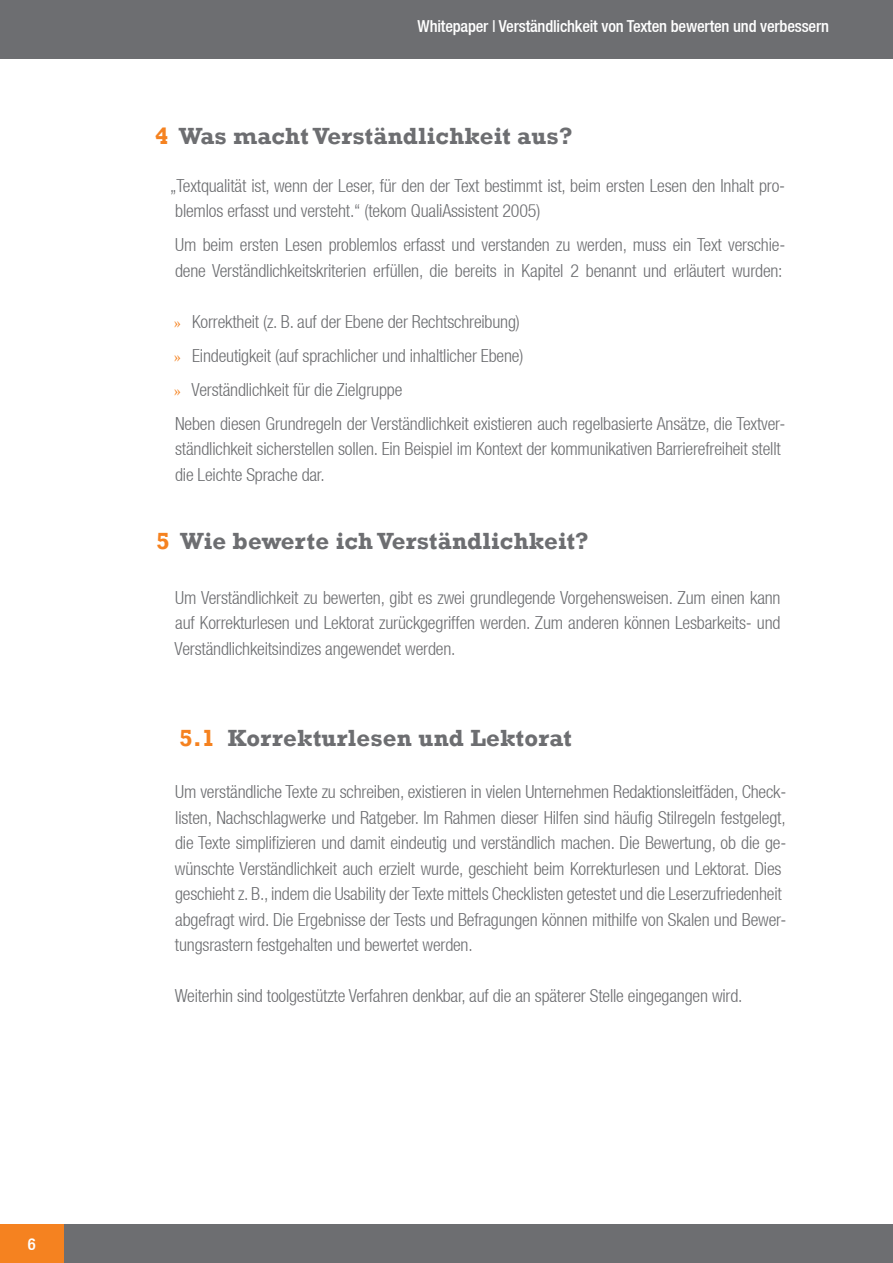
<style>
.page{position:relative;width:893px;height:1263px;background:#fff}
.page>*{position:absolute;margin:0;border:0;box-sizing:border-box;transform-origin:0 0}
.t1{font:700 24px "Rockwell";letter-spacing:.01em;color:#6d6e71}
.t2{font:300 condensed 18px/25.5px "Helvetica Neue LT";letter-spacing:-.01em;color:#6d6e71}
.t3{font:500 condensed 16.5px "Helvetica Neue LT";letter-spacing:-.01em;color:#fff}
.s1{color:#f58220}
.s2{font-family:"Minion Pro";font-weight:400;font-stretch:normal;font-size:16.5px;color:#f58220}
</style>
<div class="page">
<div style="left:0;top:1225px;width:893px;height:38px;background:#6d6e71"></div>
<div style="left:0;top:0;width:893px;height:58px;background:#6d6e71"></div>
<div style="left:0;top:1225px;width:64px;height:38px;background:#f58220"></div>
<p class="t3" style="left:28px;top:1234px;width:9px">6</p>
<p class="t3" style="left:418px;top:16px;width:413px">Whitepaper | Verständlichkeit von Texten bewerten und verbessern</p>
<h1 class="t1" style="left:155px;top:122px;width:419px"><span class="s1">4</span> Was macht Verständlichkeit aus?</h1>
<p class="t2" style="left:170px;top:173px;width:616px">„Textqualität ist, wenn der Leser, für den der Text bestimmt ist, beim ersten Lesen den Inhalt pro&shy;blemlos erfasst und versteht.“ (tekom QualiAssistent 2005)</p>
<p class="t2" style="left:175px;top:232px;width:612px">Um beim ersten Lesen problemlos erfasst und verstanden zu werden, muss ein Text verschie&shy;dene Verständlichkeitskriterien erfüllen, die bereits in Kapitel 2 benannt und erläutert wurden:</p>
<p class="t2" style="left:174px;top:304px;width:613px;line-height:34px"><span class="s2">»</span> Korrektheit (z. B. auf der Ebene der Rechtschreibung)<br><span class="s2">»</span> Eindeutigkeit (auf sprachlicher und inhaltlicher Ebene)<br><span class="s2">»</span> Verständlichkeit für die Zielgruppe<br>Neben diesen Grundregeln der Verständlichkeit existieren auch regelbasierte Ansätze, die Textver-</p>
<p class="t2" style="left:175px;top:436px;width:607px">ständlichkeit sicherstellen sollen. Ein Beispiel im Kontext der kommunikativen Barrierefreiheit stellt die Leichte Sprache dar.</p>
<h1 class="t1" style="left:157px;top:526px;width:434px"><span class="s1">5</span> Wie bewerte ich Verständlichkeit?</h1>
<p class="t2" style="left:175px;top:584px;width:607px;text-align:justify">Um Verständlichkeit zu bewerten, gibt es zwei grundlegende Vorgehensweisen. Zum einen kann auf Korrekturlesen und Lektorat zurückgegriffen werden. Zum anderen können Lesbarkeits- und Verständlichkeitsindizes angewendet werden.</p>
<h1 class="t1" style="left:180px;top:723px;width:394px"><span class="s1">5.1</span> Korrekturlesen und Lektorat</h1>
<p class="t2" style="left:175px;top:779px;width:613px">Um verständliche Texte zu schreiben, existieren in vielen Unternehmen Redaktionsleitfäden, Check&shy;listen, Nachschlagwerke und Ratgeber. Im Rahmen dieser Hilfen sind häufig Stilregeln festgelegt, die Texte simplifizieren und damit eindeutig und verständlich machen. Die Bewertung, ob die ge&shy;wünschte Verständlichkeit auch erzielt wurde, geschieht beim Korrekturlesen und Lektorat. Dies geschieht z. B., indem die Usability der Texte mittels Checklisten getestet und die Leserzufriedenheit abgefragt wird. Die Ergebnisse der Tests und Befragungen können mithilfe von Skalen und Bewer&shy;tungsrastern festgehalten und bewertet werden.</p>
<p class="t2" style="left:175px;top:983px;width:569px">Weiterhin sind toolgestützte Verfahren denkbar, auf die an späterer Stelle eingegangen wird.</p>
</div>
